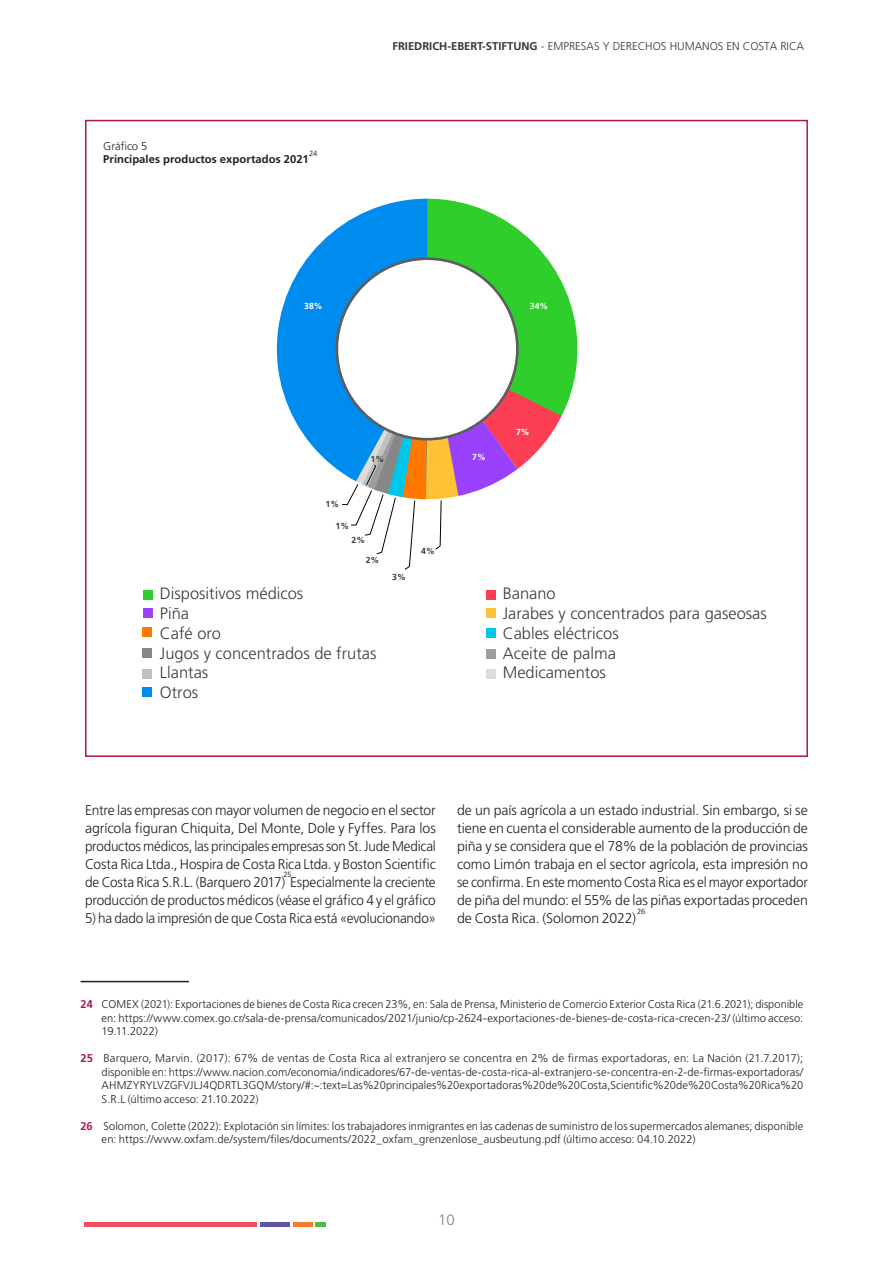
<style>
.page{position:relative;width:893px;height:1263px;background:#fff}
.page>*{position:absolute;margin:0;border:0;box-sizing:border-box;transform-origin:0 0}
.t1{font:300 16.5px/19.8px "Frutiger LT Pro";color:#3c3c3b}
.t2{font:300 15px "Frutiger LT";color:#808285}
.Texto_general_justif{font:300 14.1px/18px "Frutiger LT Pro";letter-spacing:-.01em;color:#231f20;text-align:justify}
.Texto_general_justif-2{font:300 14.1px "Frutiger LT Pro";letter-spacing:-.01em;color:#231f20;scale:.96 1}
.Nota_pie_de_página{font:300 11.25px/13.5px "Frutiger LT Pro";letter-spacing:.005em;color:#231f20;text-align:justify}
.t3{font:300 11.25px "Frutiger LT";color:#3b3532}
.Nota_pie_de_página-2{font:700 11.25px "Frutiger LT Pro";letter-spacing:.005em;color:#231f20}
.t4{font:700 8.7px "Frutiger LT Pro";color:#3c3c3b}
.t5{font:700 8.7px "Frutiger LT Pro";color:#fff}
.Texto_general_justif-3{font:300 7.5px "Frutiger LT Pro";color:#000001}
.s1{font-family:"Frutiger LT Pro";font-weight:700}
.s2{font-weight:700;color:#ae1658}
</style>
<div class="page">
<svg style="left:278px;top:225px;width:64px;height:248px;fill:#008bee"></svg>
<svg style="left:342px;top:198px;width:237px;height:372px"></svg>
<div style="left:143px;top:590px;width:9px;height:9px;background:#30ce2c"></div>
<div style="left:143px;top:608px;width:9px;height:10px;background:#9a41fe"></div>
<div style="left:143px;top:628px;width:9px;height:9px;background:#ff7900"></div>
<div style="left:143px;top:649px;width:9px;height:9px;background:#878787"></div>
<div style="left:143px;top:669px;width:9px;height:9px;background:#c1c1c1"></div>
<div style="left:143px;top:687px;width:9px;height:9px;background:#008bee"></div>
<div style="left:486px;top:590px;width:10px;height:9px;background:#fc3e55"></div>
<div style="left:486px;top:609px;width:10px;height:9px;background:#ffc135"></div>
<div style="left:486px;top:628px;width:9px;height:9px;background:#00c7ea"></div>
<div style="left:486px;top:649px;width:9px;height:9px;background:#9e9e9e"></div>
<div style="left:486px;top:669px;width:9px;height:9px;background:#ddd"></div>
<hr style="left:81px;top:981px;width:108px;height:1px;background:#231f20">
<hr style="left:84px;top:1222px;width:172px;height:4px;background:#ef4d60">
<hr style="left:260px;top:1222px;width:30px;height:4px;background:#6156a4">
<hr style="left:293px;top:1222px;width:19px;height:4px;background:#f47d2c">
<hr style="left:315px;top:1222px;width:11px;height:4px;background:#51b948">
<p class="Nota_pie_de_página" style="left:103px;top:139px;width:46px">Gráfico 5</p>
<p class="Nota_pie_de_página-2" style="left:103px;top:153px;width:207px">Principales productos exportados 2021</p>
<p class="Texto_general_justif-3" style="left:309px;top:149px;width:10px">24</p>
<p class="t3" style="left:392px;top:39px;width:413px"><span class="s1">FRIEDRICH-EBERT-STIFTUNG</span> - EMPRESAS Y DERECHOS HUMANOS EN COSTA RICA</p>
<p class="t5" style="left:304px;top:300px;width:20px">38%</p>
<p class="t5" style="left:530px;top:301px;width:20px">34%</p>
<p class="t4" style="left:371px;top:453px;width:15px">1%</p>
<p class="t4" style="left:325px;top:499px;width:15px">1%</p>
<p class="t4" style="left:335px;top:521px;width:15px">1%</p>
<p class="t4" style="left:352px;top:534px;width:15px">2%</p>
<p class="t4" style="left:366px;top:555px;width:15px">2%</p>
<p class="t1" style="left:160px;top:584px;width:218px">Dispositivos médicos<br>Piña<br>Café oro<br>Jugos y concentrados de frutas<br>Llantas<br>Otros</p>
<p class="t4" style="left:392px;top:572px;width:15px">3%</p>
<p class="t4" style="left:421px;top:546px;width:15px">4%</p>
<p class="t5" style="left:472px;top:451px;width:15px">7%</p>
<p class="t5" style="left:516px;top:426px;width:15px">7%</p>
<p class="t1" style="left:503px;top:584px;width:266px">Banano<br>Jarabes y concentrados para gaseosas<br>Cables eléctricos<br>Aceite de palma<br>Medicamentos</p>
<p class="Texto_general_justif" style="left:85px;top:801px;width:352px">Entre las empresas con mayor volumen de negocio en el sector agrícola figuran Chiquita, Del Monte, Dole y Fyffes. Para los productos médicos, las principales empresas son St. Jude Medical Costa Rica Ltda., Hospira de Costa Rica Ltda. y Boston Scientific de Costa Rica S.R.L. (Barquero 2017) Especialmente la creciente producción de productos médicos (véase el gráfico 4 y el gráfico</p>
<p class="Texto_general_justif-2" style="left:85px;top:909px;width:367px">5) ha dado la impresión de que Costa Rica está «evolucionando»</p>
<p class="Texto_general_justif-3" style="left:283px;top:870px;width:10px">25</p>
<p class="Texto_general_justif" style="left:457px;top:801px;width:352px">de un país agrícola a un estado industrial. Sin embargo, si se tiene en cuenta el considerable aumento de la producción de piña y se considera que el 78% de la población de provincias como Limón trabaja en el sector agrícola, esta impresión no se confirma. En este momento Costa Rica es el mayor exportador de piña del mundo: el 55% de las piñas exportadas proceden de Costa Rica. (Solomon 2022)</p>
<p class="Texto_general_justif-3" style="left:637px;top:907px;width:10px">26</p>
<p class="Nota_pie_de_página" style="left:102px;top:998px;width:703px;text-indent:-21px"><span class="s2">24</span> COMEX (2021): Exportaciones de bienes de Costa Rica crecen 23%, en: Sala de Prensa, Ministerio de Comercio Exterior Costa Rica (21.6.2021); disponible en: https://www.comex.go.cr/sala-de-prensa/comunicados/2021/junio/cp-2624-exportaciones-de-bienes-de-costa-rica-crecen-23/ (último acceso:<br>19.11.2022)</p>
<p class="Nota_pie_de_página" style="left:102px;top:1052px;width:703px;text-indent:-21px"><span class="s2">25</span> Barquero, Marvin. (2017): 67% de ventas de Costa Rica al extranjero se concentra en 2% de firmas exportadoras, en: La Nación (21.7.2017); disponible en: https://www.nacion.com/economia/indicadores/67-de-ventas-de-costa-rica-al-extranjero-se-concentra-en-2-de-firmas-exportadoras/ AHMZYRYLVZGFVJLJ4QDRTL3GQM/story/#:~:text=Las%20principales%20exportadoras%20de%20Costa,Scientific%20de%20Costa%20Rica%20<br>S.R.L (último acceso: 21.10.2022)</p>
<p class="Nota_pie_de_página" style="left:102px;top:1119px;width:703px;text-indent:-21px"><span class="s2">26</span> Solomon, Colette (2022): Explotación sin límites: los trabajadores inmigrantes en las cadenas de suministro de los supermercados alemanes; disponible en: https://www.oxfam.de/system/files/documents/2022_oxfam_grenzenlose_ausbeutung.pdf (último acceso: 04.10.2022)</p>
<p class="t2" style="left:438px;top:1211px;width:18px">10</p>
</div>
